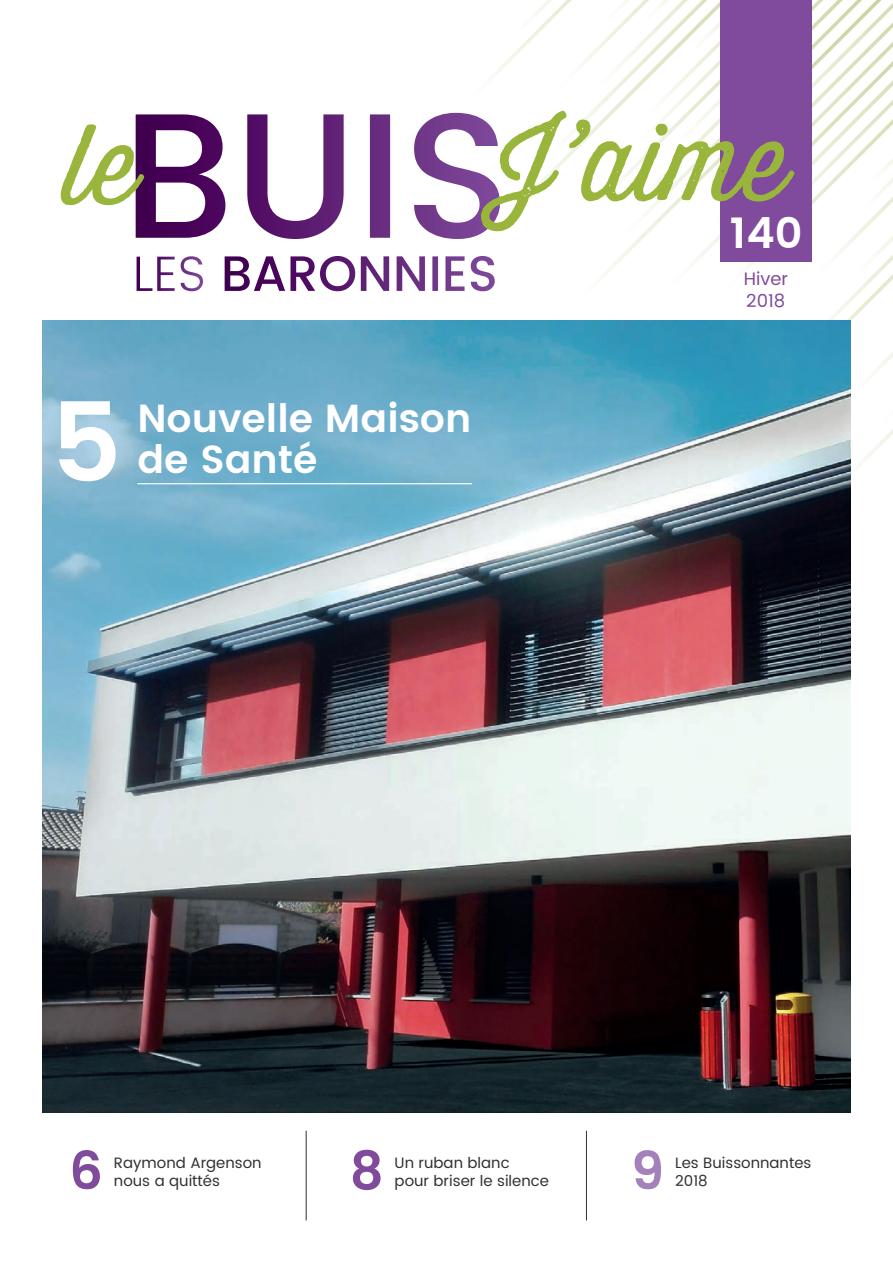
<style>
.page{position:relative;width:893px;height:1263px;background:#fff}
.page>*{position:absolute;margin:0;border:0;box-sizing:border-box;transform-origin:0 0}
.t1{font:109.95px "Thirsty Rough Lt";color:#99b53c}
.t2{font:600 109.5px "Poppins";color:#fff}
.t3{font:600 52.5px "Poppins";color:#804a9d}
.t4{font:600 52.5px "Poppins";color:#a481ba}
.t5{font:600 42.9px "Poppins";color:#fff}
.t6{font:600 39.15px/41.5px "Poppins";color:#fff}
.t7{font:18px/21.6px "Poppins";color:#804a9d}
.t8{font:15px/18px "Poppins";color:#312f30}
</style>
<div class="page">
<img style="left:43px;top:320px;width:807px;height:792px">
<svg style="left:136px;top:114px;width:89px;height:124px"></svg>
<svg style="left:225px;top:0;width:668px;height:489px"></svg>
<svg style="left:137px;top:256px;width:66px;height:35px"></svg>
<hr style="left:306px;top:1131px;width:1px;height:89px;background:#312f30">
<hr style="left:586px;top:1131px;width:1px;height:89px;background:#312f30">
<hr style="left:137px;top:483px;width:335px;height:1px;background:#fff">
<h1 class="t1" style="left:66px;top:86px;width:74px">le</h1>
<h1 class="t1" style="left:496px;top:82px;width:294px">J’aime</h1>
<h3 class="t5" style="left:730px;top:201px;width:74px">140</h3>
<p class="t7" style="left:744px;top:269px;width:46px">Hiver<br>2018</p>
<h2 class="t2" style="left:51px;top:361px;width:72px">5</h2>
<h3 class="t6" style="left:137px;top:399px;width:336px">Nouvelle Maison de Santé</h3>
<h3 class="t3" style="left:69px;top:1131px;width:35px">6</h3>
<h3 class="t3" style="left:350px;top:1131px;width:35px">8</h3>
<h3 class="t4" style="left:631px;top:1131px;width:35px">9</h3>
<p class="t8" style="left:114px;top:1154px;width:149px">Raymond Argenson nous a quittés</p>
<p class="t8" style="left:395px;top:1154px;width:156px">Un ruban blanc<br>pour briser le silence</p>
<p class="t8" style="left:675px;top:1154px;width:138px">Les Buissonnantes<br>2018</p>
</div>
